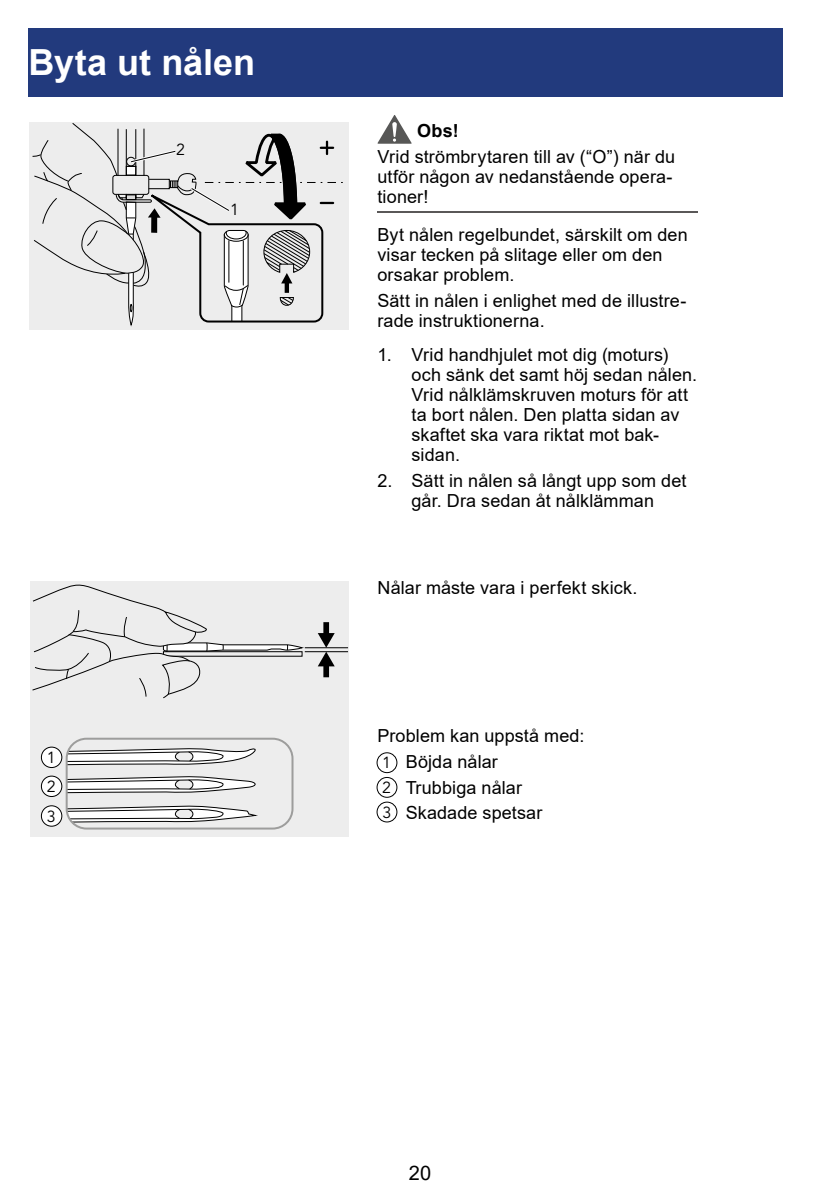
<style>
.page{position:relative;width:840px;height:1191px;background:#fff}
.page>*{position:absolute;margin:0;border:0;box-sizing:border-box;transform-origin:0 0}
.t1{font:700 36px "Arial";color:#fff}
.t2{font:20px "Arial";color:#000}
.t3{font:18px/20px "Arial";letter-spacing:.005em;color:#000}
.t4{font:700 18px "Arial";color:#000}
.t5{font:16px/29.4px "Avenir LT Std";color:#000;text-align:justify}
</style>
<div class="page">
<div style="left:28px;top:28px;width:754px;height:68px;background:#223a7d"></div>
<hr style="left:377px;top:211px;width:320px;height:2px;background:#5a5858">
<div style="left:29px;top:122px;width:320px;height:207px;background:#ededed"></div>
<svg style="left:32px;top:123px;width:311px;height:204px"></svg>
<svg style="left:377px;top:115px;width:34px;height:29px"></svg>
<div style="left:31px;top:581px;width:318px;height:255px;background:#ededed"></div>
<hr style="left:304px;top:647px;width:44px;height:1px;background:#000">
<hr style="left:304px;top:651px;width:44px;height:1px;background:#000">
<svg style="left:32px;top:584px;width:273px;height:115px"></svg>
<div style="left:41px;top:747px;width:21px;height:20px;background:#fff;border-radius:50%"></div>
<div style="left:41px;top:746px;width:21px;height:22px;border:1px solid #000;border-radius:50%"></div>
<div style="left:41px;top:776px;width:21px;height:20px;background:#fff;border-radius:50%"></div>
<div style="left:41px;top:775px;width:21px;height:22px;border:1px solid #000;border-radius:50%"></div>
<div style="left:41px;top:805px;width:21px;height:21px;background:#fff;border-radius:50%"></div>
<div style="left:41px;top:805px;width:21px;height:21px;border:1px solid #000;border-radius:50%"></div>
<svg style="left:67px;top:805px;width:189px;height:18px"></svg>
<svg style="left:69px;top:776px;width:187px;height:17px"></svg>
<svg style="left:69px;top:747px;width:187px;height:18px"></svg>
<div style="left:66px;top:737px;width:227px;height:92px;border:2px solid #9d9d9c;border-radius:20px"></div>
<div style="left:323px;top:664px;width:6px;height:13px;background:#000"></div>
<div style="left:323px;top:622px;width:6px;height:13px;background:#000"></div>
<svg style="left:317px;top:633px;width:17px;height:33px"></svg>
<div style="left:376px;top:752px;width:21px;height:21px;border:1px solid #000;border-radius:50%"></div>
<div style="left:376px;top:777px;width:21px;height:21px;border:1px solid #000;border-radius:50%"></div>
<div style="left:376px;top:801px;width:21px;height:21px;border:1px solid #000;border-radius:50%"></div>
<h1 class="t1" style="left:28px;top:37px;width:228px">Byta ut nålen</h1>
<p class="t5" style="left:176px;top:136px;width:10px">2</p>
<p class="t5" style="left:230px;top:195px;width:10px">1</p>
<p class="t4" style="left:417px;top:118px;width:43px">Obs!</p>
<p class="t3" style="left:377px;top:147px;width:299px">Vrid strömbrytaren till av (“O”) när du utför någon av nedanstående opera&shy;tioner!</p>
<p class="t3" style="left:377px;top:224px;width:311px">Byt nålen regelbundet, särskilt om den visar tecken på slitage eller om den orsakar problem.</p>
<p class="t3" style="left:377px;top:290px;width:310px">Sätt in nålen i enlighet med de illustre&shy;rade instruktionerna.</p>
<p class="t3" style="left:411px;top:345px;width:287px;text-indent:-34px">1. Vrid handhjulet mot dig (moturs) och sänk det samt höj sedan nålen.<br>Vrid nålklämskruven moturs för att ta bort nålen. Den platta sidan av skaftet ska vara riktat mot bak&shy;sidan.</p>
<p class="t3" style="left:377px;top:470px;width:310px;text-align:center">2. Sätt in nålen så långt upp som det går. Dra sedan åt nålklämman</p>
<p class="t3" style="left:377px;top:577px;width:261px">Nålar måste vara i perfekt skick.</p>
<p class="t3" style="left:405px;top:723px;width:180px;line-height:25.6px;text-indent:-28px">Problem kan uppstå med:<br>Böjda nålar<br>Trubbiga nålar<br>Skadade spetsar</p>
<p class="t5" style="left:47px;top:743px;width:10px">1<br>2<br>3</p>
<p class="t5" style="left:382px;top:751px;width:11px;line-height:24.6px">1<br>2<br>3</p>
<p class="t2" style="left:408px;top:1159px;width:24px">20</p>
</div>
